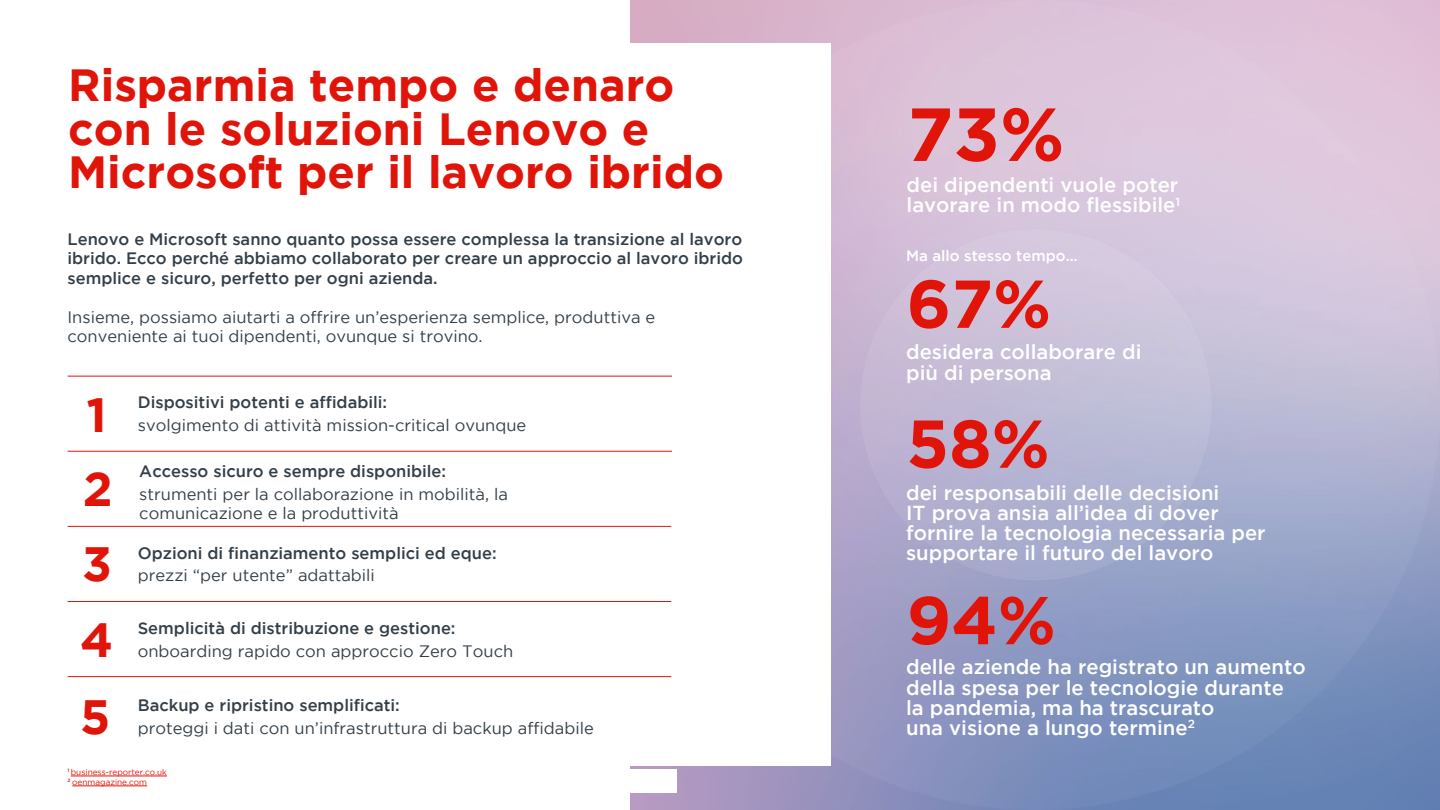
<style>
.page{position:relative;width:1440px;height:810px;background:#fff}
.page>*{position:absolute;margin:0;border:0;box-sizing:border-box;transform-origin:0 0}
.t1{font:700 75px "Gotham";color:#e1140a}
.t2{font:700 67.5px "Gotham";color:#e1140a}
.t3{font:700 48.07px/75.5px "Gotham";color:#e1140a}
.t4{font:700 45px/43.5px "Gotham";color:#e1140a}
.t5{font:500 20.25px/20.2px "Gotham";color:#fff}
.t6{font:500 16.5px/19.5px "Gotham";color:#333f48;text-align:justify}
.t7{font:16.5px/19.5px "Gotham";color:#333f48}
.t8{font:500 15px "Gotham";color:#fff}
.t9{font:8.25px/9.9px "Gotham";color:#e1140a}
</style>
<div class="page">
<img style="left:67px;top:0;width:1373px;height:810px">
<div style="left:68px;top:44px;width:763px;height:722px;background:#fff"></div>
<div style="left:68px;top:769px;width:609px;height:24px;background:#fff"></div>
<hr style="left:71px;top:776px;width:96px;height:1px;background:#e1140a">
<hr style="left:72px;top:786px;width:75px;height:1px;background:#e1140a">
<hr style="left:68px;top:376px;width:604px;height:1px;background:#e1140a">
<hr style="left:68px;top:451px;width:604px;height:1px;background:#e1140a">
<hr style="left:68px;top:526px;width:603px;height:1px;background:#e1140a">
<hr style="left:68px;top:601px;width:603px;height:1px;background:#e1140a">
<hr style="left:68px;top:676px;width:603px;height:1px;background:#e1140a">
<h3 class="t4" style="left:68px;top:62px;width:657px">Risparmia tempo e denaro con le soluzioni Lenovo e<br>Microsoft per il lavoro ibrido</h3>
<p class="t6" style="left:68px;top:229px;width:677px">Lenovo e Microsoft sanno quanto possa essere complessa la transizione al lavoro ibrido. Ecco perché abbiamo collaborato per creare un approccio al lavoro ibrido semplice e sicuro, perfetto per ogni azienda.</p>
<p class="t7" style="left:68px;top:307px;width:589px">Insieme, possiamo aiutarti a offrire un’esperienza semplice, produttiva e conveniente ai tuoi dipendenti, ovunque si trovino.</p>
<h3 class="t3" style="left:80px;top:376px;width:35px">1<br>2<br>3<br>4<br>5</h3>
<p class="t6" style="left:138px;top:392px;width:251px">Dispositivi potenti e affidabili:</p>
<p class="t7" style="left:138px;top:415px;width:390px">svolgimento di attività mission-critical ovunque</p>
<p class="t6" style="left:139px;top:461px;width:308px">Accesso sicuro e sempre disponibile:</p>
<p class="t7" style="left:139px;top:484px;width:370px">strumenti per la collaborazione in mobilità, la comunicazione e la produttività</p>
<p class="t6" style="left:138px;top:543px;width:360px">Opzioni di finanziamento semplici ed eque:</p>
<p class="t7" style="left:138px;top:566px;width:239px">prezzi “per utente” adattabili</p>
<p class="t6" style="left:138px;top:618px;width:319px">Semplicità di distribuzione e gestione:</p>
<p class="t7" style="left:138px;top:641px;width:377px">onboarding rapido con approccio Zero Touch</p>
<p class="t6" style="left:138px;top:695px;width:264px">Backup e ripristino semplificati:</p>
<p class="t7" style="left:138px;top:718px;width:458px">proteggi i dati con un’infrastruttura di backup affidabile</p>
<p class="t9" style="left:68px;top:767px;width:101px"><sup>1</sup> business-reporter.co.uk<br><sup>2</sup> oenmagazine.com</p>
<h1 class="t1" style="left:907px;top:91px;width:159px">73%</h1>
<p class="t5" style="left:907px;top:174px;width:275px">dei dipendenti vuole poter lavorare in modo flessibile<sup>1</sup></p>
<p class="t8" style="left:906px;top:247px;width:173px">Ma allo stesso tempo…</p>
<h2 class="t2" style="left:907px;top:265px;width:146px">67%</h2>
<p class="t5" style="left:906px;top:342px;width:237px">desidera collaborare di più di persona</p>
<h2 class="t2" style="left:907px;top:405px;width:145px">58%</h2>
<p class="t5" style="left:906px;top:482px;width:361px">dei responsabili delle decisioni<br>IT prova ansia all’idea di dover fornire la tecnologia necessaria per supportare il futuro del lavoro</p>
<h2 class="t2" style="left:907px;top:581px;width:151px">94%</h2>
<p class="t5" style="left:906px;top:657px;width:401px">delle aziende ha registrato un aumento della spesa per le tecnologie durante la pandemia, ma ha trascurato<br>una visione a lungo termine<sup>2</sup></p>
</div>
